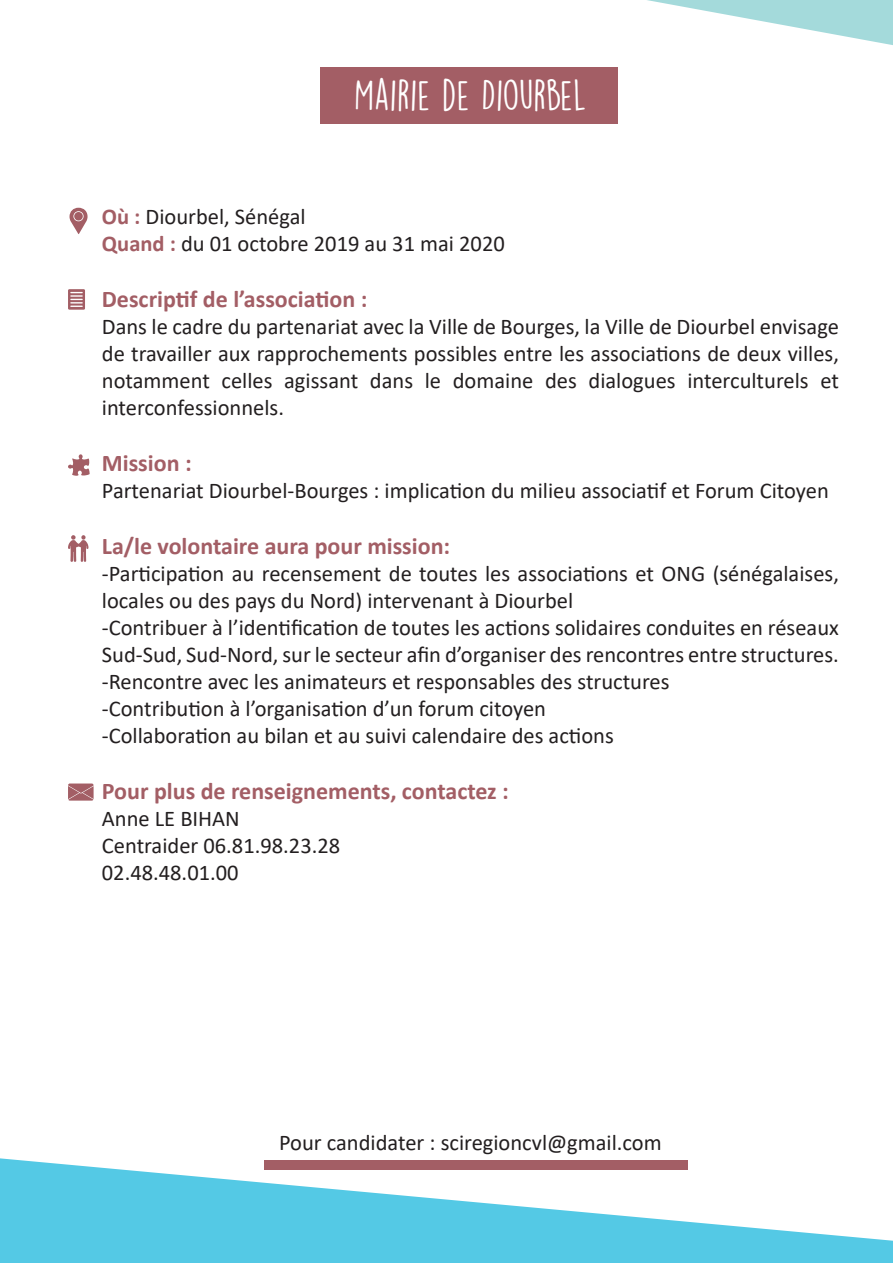
<style>
.page{position:relative;width:893px;height:1263px;background:#fff}
.page>*{position:absolute;margin:0;border:0;box-sizing:border-box;transform-origin:0 0}
.t1{font:39px "DK Lemon Yellow Sun";color:#fff}
.t2{font:700 24px "Calibri";color:#a35e65}
.t3{font:22.5px/27px "Calibri";color:#231f20}
.s1{font-weight:700;color:#a35e65}
</style>
<div class="page">
<svg style="left:379px;top:0;width:514px;height:124px"></svg>
<svg style="left:0;top:1158px;width:893px;height:105px;fill:#54c9e5"></svg>
<div style="left:320px;top:67px;width:298px;height:56px;background:#a35e65"></div>
<svg style="left:68px;top:535px;width:21px;height:27px"></svg>
<svg style="left:68px;top:289px;width:17px;height:21px"></svg>
<svg style="left:68px;top:454px;width:22px;height:22px"></svg>
<svg style="left:70px;top:208px;width:18px;height:26px"></svg>
<svg style="left:68px;top:783px;width:26px;height:18px"></svg>
<div style="left:264px;top:1160px;width:424px;height:10px;background:#a35e65"></div>
<h1 class="t1" style="left:354px;top:71px;width:234px">MAIRIE DE DIOURBEL</h1>
<p class="t3" style="left:102px;top:203px;width:404px"><span class="s1">Où :</span> Diourbel, Sénégal<br><span class="s1">Quand :</span> du 01 octobre 2019 au 31 mai 2020</p>
<p class="t2" style="left:102px;top:282px;width:267px">Descriptif de l’association :</p>
<p class="t3" style="left:102px;top:313px;width:739px;text-align:justify">Dans le cadre du partenariat avec la Ville de Bourges, la Ville de Diourbel envisage de travailler aux rapprochements possibles entre les associations de deux villes, notamment celles agissant dans le domaine des dialogues interculturels et interconfessionnels.</p>
<p class="t2" style="left:102px;top:446px;width:91px">Mission :</p>
<p class="t3" style="left:102px;top:476px;width:728px">Partenariat Diourbel-Bourges : implication du milieu associatif et Forum Citoyen</p>
<p class="t2" style="left:102px;top:529px;width:350px">La/le volontaire aura pour mission:</p>
<p class="t3" style="left:102px;top:559px;width:739px">-Participation au recensement de toutes les associations et ONG (sénégalaises, locales ou des pays du Nord) intervenant à Diourbel<br>-Contribuer à l’identification de toutes les actions solidaires conduites en réseaux Sud-Sud, Sud-Nord, sur le secteur afin d’organiser des rencontres entre structures. -Rencontre avec les animateurs et responsables des structures<br>-Contribution à l’organisation d’un forum citoyen<br>-Collaboration au bilan et au suivi calendaire des actions</p>
<p class="t2" style="left:102px;top:774px;width:408px">Pour plus de renseignements, contactez :</p>
<p class="t3" style="left:102px;top:804px;width:240px">Anne LE BIHAN<br>Centraider 06.81.98.23.28<br>02.48.48.01.00</p>
<p class="t3" style="left:279px;top:1128px;width:384px">Pour candidater : sciregioncvl@gmail.com</p>
</div>
